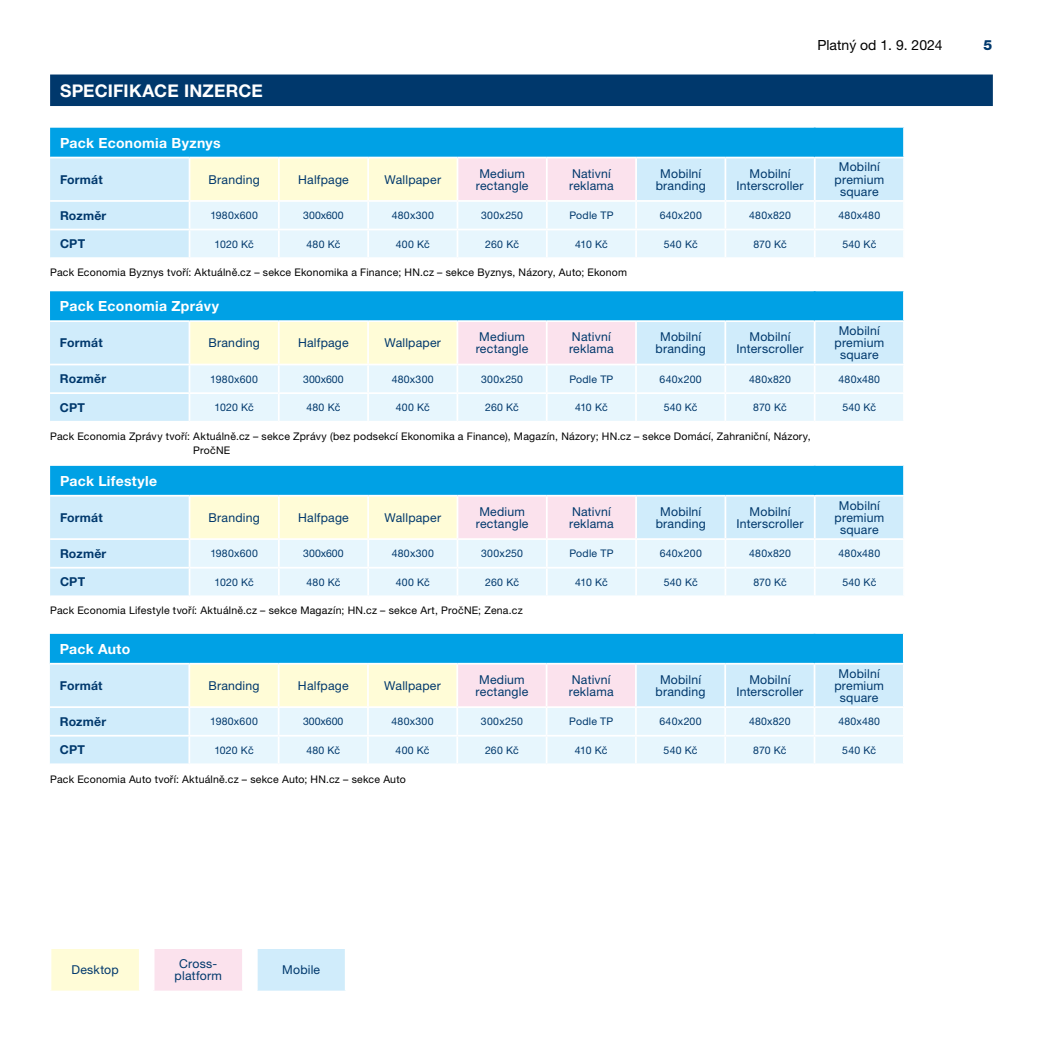
<style>
.page{position:relative;width:1042px;height:1042px;background:#fff}
.page>*{position:absolute;margin:0;border:0;box-sizing:border-box;transform-origin:0 0}
.t1{font:700 17.5px "Helvetica Neue LT Pro";letter-spacing:.01em;color:#fff}
.t2{font:700 14px "Helvetica Neue LT Pro";letter-spacing:.02em;color:#fff}
.t3{font:14px "Helvetica Neue LT Pro";color:#000}
.t4{font:800 14px "Helvetica Neue LT Pro";color:#00386c}
.t5{font:12.25px/12.2px "Helvetica Neue LT Pro";letter-spacing:.015em;color:#00386c;text-align:center}
.t6{font:700 12.25px "Helvetica Neue LT Pro";letter-spacing:.015em;color:#00386c}
.t7{font:10.5px/14px "Helvetica Neue LT Pro";letter-spacing:.02em;color:#000}
.t8{font:10.5px "Helvetica Neue LT Pro";letter-spacing:.02em;color:#00386c}
.t9{font:10.5px "Helvetica Neue LT Pro";letter-spacing:-.005em;color:#00386c}
</style>
<div class="page">
<div style="left:50px;top:75px;width:943px;height:31px;background:#00386c"></div>
<svg style="left:50px;top:128px;width:853px;height:130px;background:#b3e0f2"></svg>
<hr style="left:815px;top:157px;width:90px;height:1px;background:#fff">
<hr style="left:814px;top:158px;width:1px;height:42px;background:#fff">
<hr style="left:815px;top:200px;width:90px;height:2px;background:#fff">
<svg style="left:50px;top:466px;width:854px;height:130px;background:#b3e0f2"></svg>
<div style="left:50px;top:948px;width:90px;height:43px;background:#fffcd7"></div>
<hr style="left:50px;top:947px;width:91px;height:2px;background:#fff">
<hr style="left:50px;top:949px;width:1px;height:41px;background:#fff">
<hr style="left:139px;top:949px;width:2px;height:41px;background:#fff">
<hr style="left:50px;top:990px;width:91px;height:2px;background:#fff">
<div style="left:154px;top:948px;width:89px;height:43px;background:#fbe2ed"></div>
<hr style="left:153px;top:947px;width:91px;height:2px;background:#fff">
<hr style="left:242px;top:949px;width:2px;height:41px;background:#fff">
<hr style="left:153px;top:990px;width:91px;height:2px;background:#fff">
<div style="left:257px;top:948px;width:89px;height:43px;background:#d0ecfb"></div>
<hr style="left:256px;top:947px;width:90px;height:2px;background:#fff">
<hr style="left:256px;top:949px;width:2px;height:41px;background:#fff">
<hr style="left:345px;top:949px;width:1px;height:41px;background:#fff">
<hr style="left:256px;top:990px;width:90px;height:2px;background:#fff">
<svg style="left:50px;top:291px;width:853px;height:130px;background:#b3e0f2"></svg>
<hr style="left:814px;top:320px;width:91px;height:2px;background:#fff">
<hr style="left:814px;top:322px;width:1px;height:42px;background:#fff">
<hr style="left:814px;top:364px;width:91px;height:1px;background:#fff">
<svg style="left:50px;top:634px;width:854px;height:130px;background:#b3e0f2"></svg>
<hr style="left:814px;top:663px;width:90px;height:1px;background:#fff">
<hr style="left:813px;top:664px;width:2px;height:42px;background:#fff">
<hr style="left:903px;top:664px;width:1px;height:42px;background:#fff">
<hr style="left:814px;top:706px;width:90px;height:2px;background:#fff">
<p class="t3" style="left:817px;top:36px;width:127px">Platný od 1. 9. 2024</p>
<p class="t4" style="left:983px;top:36px;width:10px">5</p>
<h1 class="t1" style="left:60px;top:80px;width:204px">SPECIFIKACE INZERCE</h1>
<p class="t2" style="left:60px;top:134px;width:162px">Pack Economia Byznys</p>
<p class="t6" style="left:60px;top:172px;width:44px">Formát</p>
<p class="t5" style="left:209px;top:173px;width:53px">Branding</p>
<p class="t5" style="left:298px;top:173px;width:52px">Halfpage</p>
<p class="t5" style="left:384px;top:173px;width:58px">Wallpaper</p>
<p class="t5" style="left:476px;top:167px;width:54px;text-align:left">Medium rectangle</p>
<p class="t5" style="left:569px;top:167px;width:46px;text-align:left">Nativní reklama</p>
<p class="t5" style="left:656px;top:167px;width:52px">Mobilní branding</p>
<p class="t5" style="left:736px;top:167px;width:69px">Mobilní<br>Interscroller</p>
<p class="t5" style="left:834px;top:161px;width:51px">Mobilní premium square</p>
<p class="t6" style="left:60px;top:208px;width:48px">Rozměr</p>
<p class="t8" style="left:210px;top:209px;width:49px">1980x600</p>
<p class="t9" style="left:303px;top:209px;width:42px">300x600</p>
<p class="t8" style="left:392px;top:209px;width:44px">480x300</p>
<p class="t8" style="left:481px;top:209px;width:43px">300x250</p>
<p class="t8" style="left:569px;top:209px;width:46px">Podle TP</p>
<p class="t8" style="left:660px;top:209px;width:44px">640x200</p>
<p class="t8" style="left:749px;top:209px;width:43px">480x820</p>
<p class="t8" style="left:838px;top:209px;width:43px">480x480</p>
<p class="t6" style="left:60px;top:236px;width:27px">CPT</p>
<p class="t8" style="left:214px;top:238px;width:41px">1020 Kč</p>
<p class="t8" style="left:306px;top:238px;width:35px">480 Kč</p>
<p class="t8" style="left:396px;top:238px;width:35px">400 Kč</p>
<p class="t8" style="left:485px;top:238px;width:35px">260 Kč</p>
<p class="t8" style="left:575px;top:238px;width:34px">410 Kč</p>
<p class="t8" style="left:664px;top:238px;width:35px">540 Kč</p>
<p class="t8" style="left:753px;top:238px;width:35px">870 Kč</p>
<p class="t8" style="left:842px;top:238px;width:35px">540 Kč</p>
<p class="t7" style="left:50px;top:265px;width:578px">Pack Economia Byznys tvoří: Aktuálně.cz – sekce Ekonomika a Finance; HN.cz – sekce Byznys, Názory, Auto; Ekonom</p>
<p class="t2" style="left:60px;top:297px;width:161px">Pack Economia Zprávy</p>
<p class="t6" style="left:60px;top:335px;width:44px">Formát</p>
<p class="t5" style="left:208px;top:336px;width:53px">Branding</p>
<p class="t5" style="left:298px;top:336px;width:52px">Halfpage</p>
<p class="t5" style="left:384px;top:336px;width:58px">Wallpaper</p>
<p class="t5" style="left:476px;top:330px;width:54px;text-align:left">Medium rectangle</p>
<p class="t5" style="left:569px;top:330px;width:46px;text-align:left">Nativní reklama</p>
<p class="t5" style="left:655px;top:330px;width:52px">Mobilní branding</p>
<p class="t5" style="left:736px;top:330px;width:69px">Mobilní<br>Interscroller</p>
<p class="t5" style="left:834px;top:324px;width:51px">Mobilní premium square</p>
<p class="t6" style="left:60px;top:371px;width:48px">Rozměr</p>
<p class="t8" style="left:210px;top:372px;width:49px">1980x600</p>
<p class="t9" style="left:303px;top:372px;width:42px">300x600</p>
<p class="t8" style="left:392px;top:372px;width:44px">480x300</p>
<p class="t8" style="left:481px;top:372px;width:43px">300x250</p>
<p class="t8" style="left:569px;top:372px;width:46px">Podle TP</p>
<p class="t8" style="left:659px;top:372px;width:44px">640x200</p>
<p class="t8" style="left:749px;top:372px;width:43px">480x820</p>
<p class="t8" style="left:838px;top:372px;width:43px">480x480</p>
<p class="t6" style="left:60px;top:400px;width:27px">CPT</p>
<p class="t8" style="left:214px;top:401px;width:41px">1020 Kč</p>
<p class="t8" style="left:306px;top:401px;width:35px">480 Kč</p>
<p class="t8" style="left:396px;top:401px;width:35px">400 Kč</p>
<p class="t8" style="left:485px;top:401px;width:35px">260 Kč</p>
<p class="t8" style="left:575px;top:401px;width:34px">410 Kč</p>
<p class="t8" style="left:664px;top:401px;width:35px">540 Kč</p>
<p class="t8" style="left:753px;top:401px;width:35px">870 Kč</p>
<p class="t8" style="left:842px;top:401px;width:35px">540 Kč</p>
<p class="t7" style="left:193px;top:429px;width:619px;text-indent:-143px">Pack Economia Zprávy tvoří: Aktuálně.cz – sekce Zprávy (bez podsekcí Ekonomika a Finance), Magazín, Názory; HN.cz – sekce Domácí, Zahraniční, Názory,<br>PročNE</p>
<p class="t2" style="left:60px;top:472px;width:99px">Pack Lifestyle</p>
<p class="t6" style="left:60px;top:510px;width:44px">Formát</p>
<p class="t5" style="left:209px;top:511px;width:53px">Branding</p>
<p class="t5" style="left:298px;top:511px;width:52px">Halfpage</p>
<p class="t5" style="left:384px;top:511px;width:58px">Wallpaper</p>
<p class="t5" style="left:476px;top:505px;width:54px;text-align:left">Medium rectangle</p>
<p class="t5" style="left:569px;top:505px;width:46px;text-align:left">Nativní reklama</p>
<p class="t5" style="left:656px;top:505px;width:52px">Mobilní branding</p>
<p class="t5" style="left:736px;top:505px;width:69px">Mobilní<br>Interscroller</p>
<p class="t5" style="left:834px;top:499px;width:51px">Mobilní premium square</p>
<p class="t6" style="left:60px;top:546px;width:48px">Rozměr</p>
<p class="t8" style="left:210px;top:547px;width:49px">1980x600</p>
<p class="t9" style="left:303px;top:547px;width:42px">300x600</p>
<p class="t8" style="left:392px;top:547px;width:44px">480x300</p>
<p class="t8" style="left:481px;top:547px;width:43px">300x250</p>
<p class="t8" style="left:569px;top:547px;width:46px">Podle TP</p>
<p class="t8" style="left:660px;top:547px;width:44px">640x200</p>
<p class="t8" style="left:749px;top:547px;width:43px">480x820</p>
<p class="t8" style="left:838px;top:547px;width:43px">480x480</p>
<p class="t6" style="left:60px;top:574px;width:27px">CPT</p>
<p class="t8" style="left:214px;top:576px;width:41px">1020 Kč</p>
<p class="t8" style="left:306px;top:576px;width:35px">480 Kč</p>
<p class="t8" style="left:396px;top:576px;width:35px">400 Kč</p>
<p class="t8" style="left:485px;top:576px;width:35px">260 Kč</p>
<p class="t8" style="left:575px;top:576px;width:34px">410 Kč</p>
<p class="t8" style="left:664px;top:576px;width:35px">540 Kč</p>
<p class="t8" style="left:753px;top:576px;width:35px">870 Kč</p>
<p class="t8" style="left:842px;top:576px;width:35px">540 Kč</p>
<p class="t7" style="left:50px;top:603px;width:474px">Pack Economia Lifestyle tvoří: Aktuálně.cz – sekce Magazín; HN.cz – sekce Art, PročNE; Zena.cz</p>
<p class="t2" style="left:60px;top:640px;width:72px">Pack Auto</p>
<p class="t6" style="left:60px;top:678px;width:44px">Formát</p>
<p class="t5" style="left:208px;top:679px;width:53px">Branding</p>
<p class="t5" style="left:298px;top:679px;width:52px">Halfpage</p>
<p class="t5" style="left:384px;top:679px;width:58px">Wallpaper</p>
<p class="t5" style="left:475px;top:673px;width:54px;text-align:left">Medium rectangle</p>
<p class="t5" style="left:569px;top:673px;width:46px;text-align:left">Nativní reklama</p>
<p class="t5" style="left:655px;top:673px;width:52px">Mobilní branding</p>
<p class="t5" style="left:736px;top:673px;width:69px">Mobilní<br>Interscroller</p>
<p class="t5" style="left:834px;top:667px;width:51px">Mobilní premium square</p>
<p class="t6" style="left:60px;top:714px;width:48px">Rozměr</p>
<p class="t8" style="left:210px;top:715px;width:49px">1980x600</p>
<p class="t9" style="left:303px;top:715px;width:42px">300x600</p>
<p class="t8" style="left:391px;top:715px;width:44px">480x300</p>
<p class="t8" style="left:481px;top:715px;width:43px">300x250</p>
<p class="t8" style="left:569px;top:715px;width:46px">Podle TP</p>
<p class="t8" style="left:659px;top:715px;width:44px">640x200</p>
<p class="t8" style="left:749px;top:715px;width:43px">480x820</p>
<p class="t8" style="left:838px;top:715px;width:43px">480x480</p>
<p class="t6" style="left:60px;top:742px;width:27px">CPT</p>
<p class="t8" style="left:214px;top:744px;width:41px">1020 Kč</p>
<p class="t8" style="left:306px;top:744px;width:35px">480 Kč</p>
<p class="t8" style="left:396px;top:744px;width:35px">400 Kč</p>
<p class="t8" style="left:485px;top:744px;width:35px">260 Kč</p>
<p class="t8" style="left:575px;top:744px;width:34px">410 Kč</p>
<p class="t8" style="left:663px;top:744px;width:35px">540 Kč</p>
<p class="t8" style="left:753px;top:744px;width:35px">870 Kč</p>
<p class="t8" style="left:842px;top:744px;width:35px">540 Kč</p>
<p class="t7" style="left:50px;top:772px;width:357px">Pack Economia Auto tvoří: Aktuálně.cz – sekce Auto; HN.cz – sekce Auto</p>
<p class="t5" style="left:71px;top:963px;width:49px">Desktop</p>
<p class="t5" style="left:175px;top:957px;width:49px">Cross&shy;platform</p>
<p class="t5" style="left:282px;top:963px;width:39px">Mobile</p>
</div>
